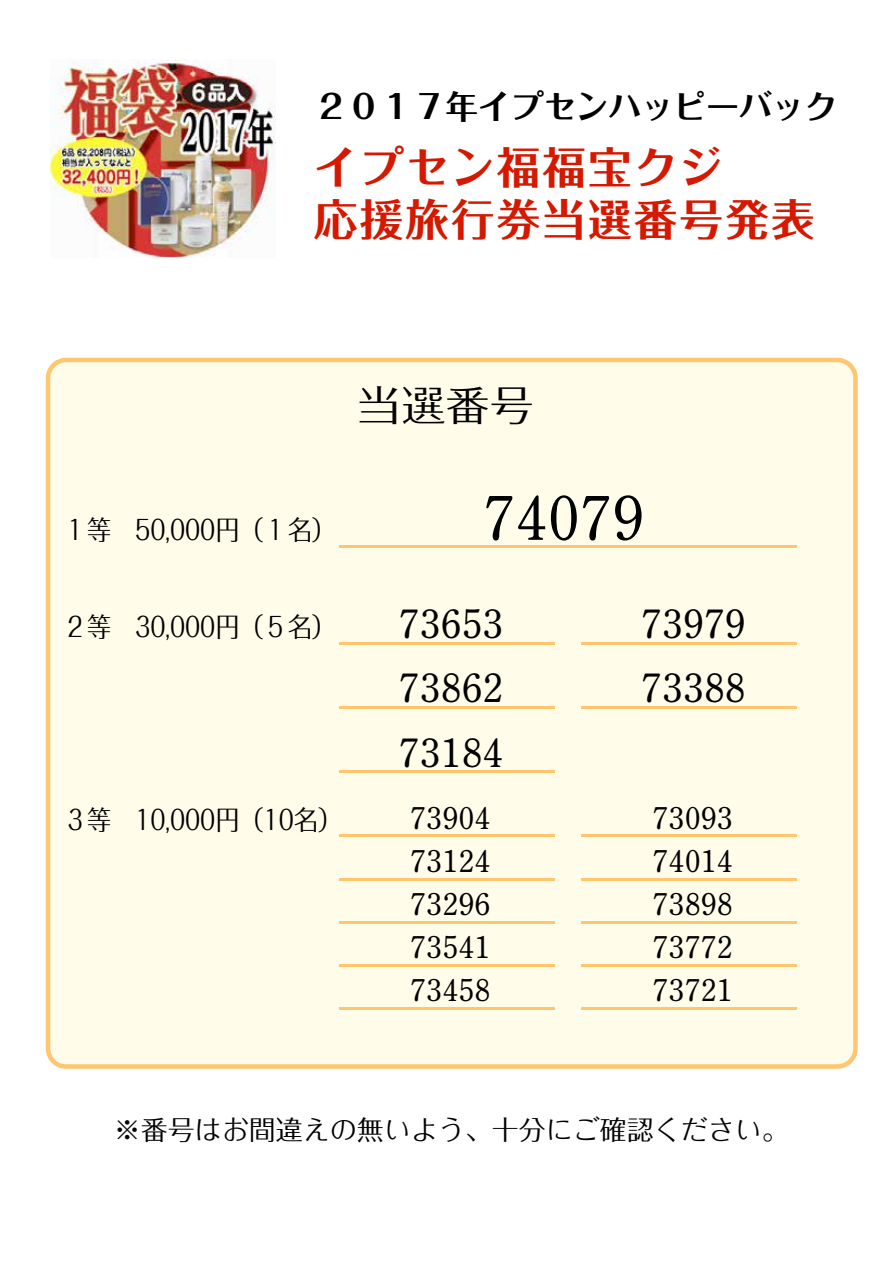
<style>
.page{position:relative;width:893px;height:1263px;background:#fff}
.page>*{position:absolute;margin:0;border:0;box-sizing:border-box;transform-origin:0 0}
.t1{font:700 60px "Futo Min A101 Pro";color:#000}
.t2{font:700 43.5px/52.2px "Folk Pro";letter-spacing:.05em;color:#d51900}
.t3{font:41.55px "Folk Pro";color:#000;scale:1.06 1}
.t4{font:700 39px "Futo Min A101 Pro";color:#000}
.t5{font:700 32.7px "Folk Pro";color:#000}
.t6{font:700 30px/43.2px "Futo Min A101 Pro";color:#000;text-align:justify}
.t7{font:27px "Folk Pro";color:#000;scale:.89 1}
.t8{font:27px "Folk Pro";color:#000}
</style>
<div class="page">
<div style="left:48px;top:360px;width:807px;height:706px;background:#fffdea;border-radius:18px"></div>
<div style="left:46px;top:358px;width:811px;height:711px;border:4px solid #ffc56f;border-radius:18px"></div>
<hr style="left:339px;top:642px;width:216px;height:3px;background:#ffc56f">
<hr style="left:339px;top:706px;width:216px;height:3px;background:#ffc56f">
<hr style="left:339px;top:834px;width:216px;height:3px;background:#ffc56f">
<hr style="left:339px;top:878px;width:216px;height:3px;background:#ffc56f">
<hr style="left:339px;top:921px;width:216px;height:3px;background:#ffc56f">
<hr style="left:339px;top:964px;width:216px;height:3px;background:#ffc56f">
<hr style="left:339px;top:1007px;width:216px;height:3px;background:#ffc56f">
<hr style="left:339px;top:545px;width:458px;height:3px;background:#ffc56f">
<hr style="left:581px;top:642px;width:216px;height:3px;background:#ffc56f">
<hr style="left:581px;top:706px;width:216px;height:3px;background:#ffc56f">
<hr style="left:339px;top:770px;width:216px;height:3px;background:#ffc56f">
<hr style="left:581px;top:834px;width:216px;height:3px;background:#ffc56f">
<hr style="left:581px;top:878px;width:216px;height:3px;background:#ffc56f">
<hr style="left:581px;top:921px;width:216px;height:3px;background:#ffc56f">
<hr style="left:581px;top:964px;width:216px;height:3px;background:#ffc56f">
<hr style="left:581px;top:1007px;width:216px;height:3px;background:#ffc56f">
<img style="left:51px;top:59px;width:224px;height:198px">
<p class="t5" style="left:315px;top:79px;width:523px">２０１７年イプセンハッピーバック</p>
<h2 class="t2" style="left:314px;top:135px;width:502px">イプセン福福宝クジ<br>応援旅行券当選番号発表</h2>
<p class="t7" style="left:63px;top:507px;width:308px">１等　50,000円（１名）</p>
<p class="t7" style="left:63px;top:604px;width:308px">２等　30,000円（５名）</p>
<p class="t7" style="left:63px;top:797px;width:315px">３等　10,000円（10名）</p>
<h3 class="t3" style="left:357px;top:370px;width:168px">当選番号</h3>
<h1 class="t1" style="left:483px;top:470px;width:163px">74079</h1>
<h3 class="t4" style="left:399px;top:593px;width:106px">73653</h3>
<h3 class="t4" style="left:641px;top:593px;width:106px">73979</h3>
<h3 class="t4" style="left:399px;top:657px;width:106px">73862</h3>
<h3 class="t4" style="left:641px;top:657px;width:106px">73388</h3>
<h3 class="t4" style="left:399px;top:722px;width:106px">73184</h3>
<p class="t6" style="left:410px;top:792px;width:82px">73904</p>
<p class="t6" style="left:652px;top:792px;width:82px">73093</p>
<p class="t6" style="left:410px;top:835px;width:82px">73124<br>73296<br>73541<br>73458</p>
<p class="t6" style="left:652px;top:835px;width:82px">74014<br>73898<br>73772<br>73721</p>
<p class="t8" style="left:114px;top:1107px;width:676px">※番号はお間違えの無いよう、十分にご確認ください。</p>
</div>
